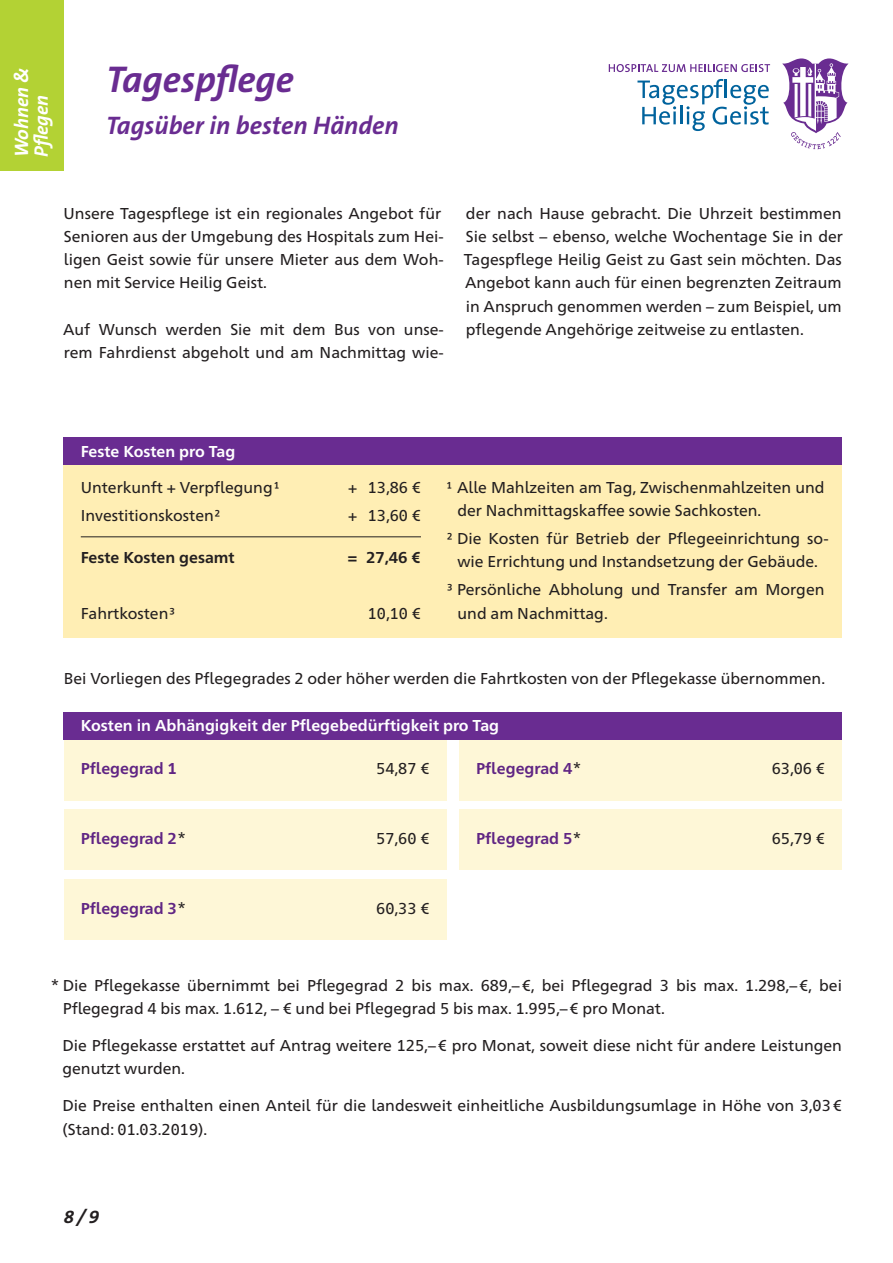
<style>
.page{position:relative;width:893px;height:1263px;background:#fff}
.page>*{position:absolute;margin:0;border:0;box-sizing:border-box;transform-origin:0 0}
.t1{font:italic 700 37.5px "The Sans C5";color:#692c91}
.t2{font:italic 700 25.5px "The Sans C5";color:#692c91}
.t3{font:italic 700 19.5px/19.5px "The Sans C5";color:#fff}
.t4{font:italic 700 18.75px "The Sans C5";color:#231f20}
.t5{font:15.75px/23.2px "Frutiger Neue 1450 Pro";color:#231f20}
.t6{font:700 15.75px "Frutiger Neue 1450 Pro";color:#fff}
.t7{font:700 15.75px "Frutiger Neue 1450 Pro";color:#602584}
.t8{font:700 15.75px "Frutiger Neue 1450 Pro";color:#231f20}
.s1{font-weight:400;color:#231f20}
</style>
<div class="page">
<div style="left:0;top:0;width:64px;height:170px;background:#b3d234"></div>
<div style="left:64px;top:712px;width:778px;height:28px;background:#692c91"></div>
<div style="left:64px;top:740px;width:382px;height:60px;background:#fef7d7"></div>
<div style="left:64px;top:809px;width:382px;height:61px;background:#fef7d7"></div>
<div style="left:64px;top:879px;width:382px;height:61px;background:#fef7d7"></div>
<div style="left:459px;top:740px;width:383px;height:60px;background:#fef7d7"></div>
<div style="left:459px;top:809px;width:383px;height:61px;background:#fef7d7"></div>
<div style="left:64px;top:437px;width:778px;height:28px;background:#692c91"></div>
<div style="left:64px;top:465px;width:374px;height:172px;background:#ffeeb4"></div>
<hr style="left:81px;top:536px;width:340px;height:1px;background:#231f20">
<div style="left:438px;top:465px;width:404px;height:172px;background:#ffeeb4"></div>
<svg style="left:609px;top:64px;width:161px;height:8px"></svg>
<svg style="left:782px;top:58px;width:66px;height:91px"></svg>
<svg style="left:637px;top:79px;width:132px;height:52px"></svg>
<p class="t3" style="left:12px;top:157px;width:91px;rotate:-90deg">Wohnen &amp;<br>Pflegen</p>
<h1 class="t1" style="left:106px;top:55px;width:189px">Tagespflege</h1>
<h2 class="t2" style="left:106px;top:109px;width:294px">Tagsüber in besten Händen</h2>
<p class="t5" style="left:64px;top:200px;width:382px">Unsere Tagespflege ist ein regionales Angebot für Senioren aus der Umgebung des Hospitals zum Hei&shy;ligen Geist sowie für unsere Mieter aus dem Woh&shy;nen mit Service Heilig Geist.</p>
<p class="t5" style="left:63px;top:316px;width:382px">Auf Wunsch werden Sie mit dem Bus von unse&shy;rem Fahrdienst abgeholt und am Nachmittag wie-</p>
<p class="t5" style="left:464px;top:200px;width:381px;text-align:justify">der nach Hause gebracht. Die Uhrzeit bestimmen Sie selbst – ebenso, welche Wochentage Sie in der Tagespflege Heilig Geist zu Gast sein möchten. Das Angebot kann auch für einen begrenzten Zeitraum in Anspruch genommen werden – zum Beispiel, um pflegende Angehörige zeitweise zu entlasten.</p>
<p class="t6" style="left:81px;top:440px;width:156px">Feste Kosten pro Tag</p>
<p class="t5" style="left:81px;top:475px;width:200px">Unterkunft + Verpflegung1</p>
<p class="t5" style="left:348px;top:475px;width:74px">+ 13,86 €</p>
<p class="t5" style="left:81px;top:502px;width:141px">Investitionskosten2</p>
<p class="t5" style="left:348px;top:502px;width:74px">+ 13,60 €</p>
<p class="t8" style="left:81px;top:546px;width:155px">Feste Kosten gesamt</p>
<p class="t8" style="left:348px;top:546px;width:75px">= 27,46 €</p>
<p class="t5" style="left:81px;top:600px;width:96px">Fahrtkosten3</p>
<p class="t5" style="left:368px;top:600px;width:55px">10,10 €</p>
<p class="t5" style="left:457px;top:475px;width:369px;text-indent:-11px">1 Alle Mahlzeiten am Tag, Zwischenmahlzeiten und der Nachmittagskaffee sowie Sachkosten.</p>
<p class="t5" style="left:447px;top:526px;width:383px;text-align:center">2 Die Kosten für Betrieb der Pflegeeinrichtung so&shy;wie Errichtung und Instandsetzung der Gebäude.</p>
<p class="t5" style="left:458px;top:577px;width:368px;text-indent:-11px">3 Persönliche Abholung und Transfer am Morgen und am Nachmittag.</p>
<p class="t5" style="left:64px;top:665px;width:763px">Bei Vorliegen des Pflegegrades 2 oder höher werden die Fahrtkosten von der Pflegekasse übernommen.</p>
<p class="t6" style="left:81px;top:714px;width:420px">Kosten in Abhängigkeit der Pflegebedürftigkeit pro Tag</p>
<p class="t7" style="left:81px;top:757px;width:98px">Pflegegrad 1</p>
<p class="t5" style="left:376px;top:756px;width:55px">54,87 €</p>
<p class="t7" style="left:476px;top:757px;width:106px">Pflegegrad 4<span class="s1">*</span></p>
<p class="t5" style="left:772px;top:756px;width:55px">63,06 €</p>
<p class="t7" style="left:81px;top:827px;width:106px">Pflegegrad 2<span class="s1">*</span></p>
<p class="t5" style="left:376px;top:826px;width:55px">57,60 €</p>
<p class="t7" style="left:81px;top:897px;width:106px">Pflegegrad 3<span class="s1">*</span></p>
<p class="t5" style="left:376px;top:895px;width:55px">60,33 €</p>
<p class="t7" style="left:476px;top:827px;width:106px">Pflegegrad 5<span class="s1">*</span></p>
<p class="t5" style="left:772px;top:826px;width:55px">65,79 €</p>
<p class="t5" style="left:63px;top:972px;width:781px;text-indent:-12px">* Die Pflegekasse übernimmt bei Pflegegrad 2 bis max. 689,–€, bei Pflegegrad 3 bis max. 1.298,–€, bei<br>Pflegegrad 4 bis max. 1.612, – € und bei Pflegegrad 5 bis max. 1.995,–€ pro Monat.</p>
<p class="t5" style="left:63px;top:1032px;width:781px">Die Pflegekasse erstattet auf Antrag weitere 125,–€ pro Monat, soweit diese nicht für andere Leistungen genutzt wurden.</p>
<p class="t5" style="left:63px;top:1093px;width:781px">Die Preise enthalten einen Anteil für die landesweit einheitliche Ausbildungsumlage in Höhe von 3,03€ (Stand: 01.03.2019).</p>
<p class="t4" style="left:64px;top:1205px;width:37px">8 / 9</p>
</div>
